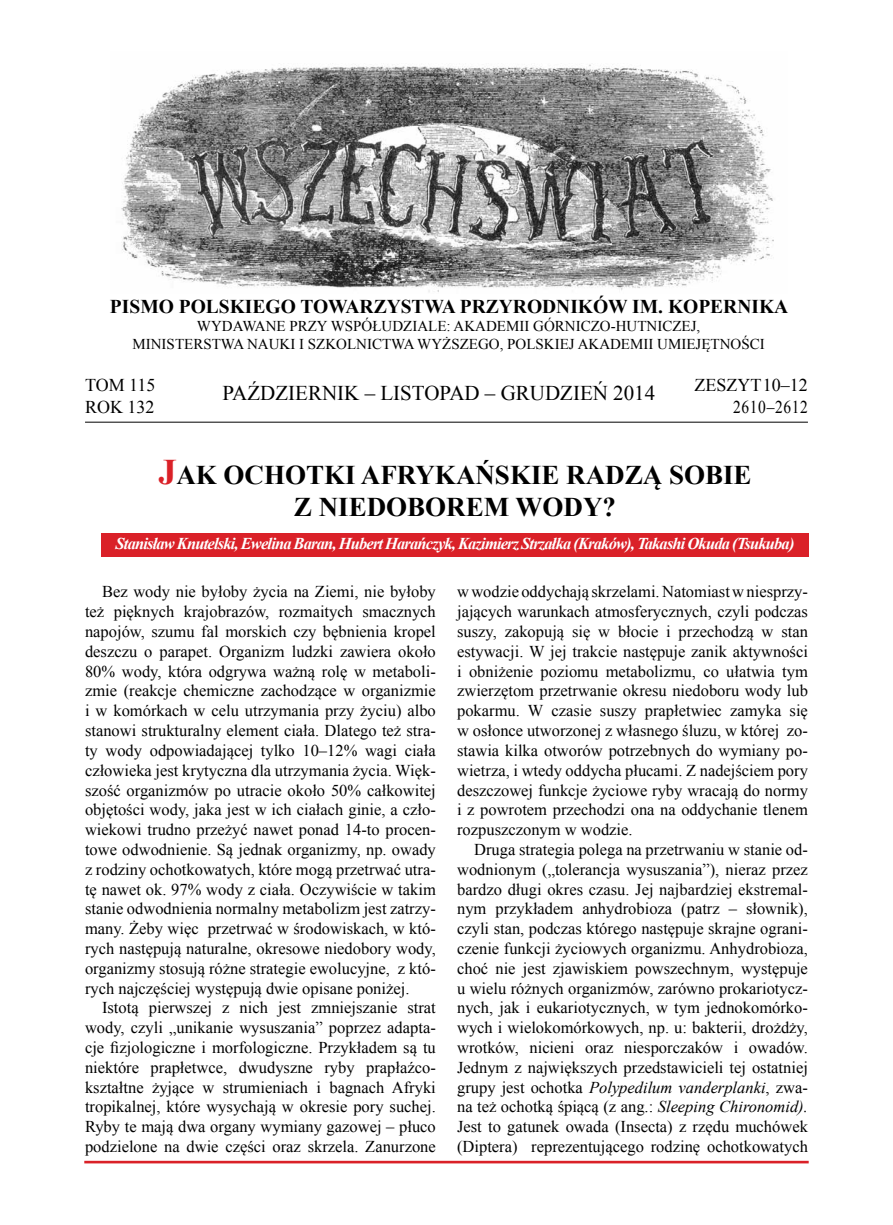
<style>
.page{position:relative;width:893px;height:1225px;background:#fff}
.page>*{position:absolute;margin:0;border:0;box-sizing:border-box;transform-origin:0 0}
.t1{font:700 27px/32.4px "Times New Roman";color:#000;text-align:center}
.t2{font:21px "Times New Roman";color:#000}
.t3{font:700 19.5px "Times New Roman";color:#000}
.t4{font:18px "Times New Roman";color:#000}
.t5{font:18px "Times New Roman";letter-spacing:.04em;color:#000;scale:.86 1}
.t6{font:16.5px/19.8px "Times New Roman";color:#000;text-align:justify}
.t7{font:italic 700 16.5px "Times New Roman";letter-spacing:-.05em;color:#fff}
.t8{font:15px/18px "Times New Roman";color:#000;text-align:center}
.s1{font-size:36px;color:#da2128}
.s2{font-style:italic}
</style>
<div class="page">
<img style="left:121px;top:63px;width:653px;height:229px">
<hr style="left:85px;top:422px;width:723px;height:1px;background:#000">
<div style="left:84px;top:1160px;width:725px;height:3px;border:2px solid #da2128"></div>
<div style="left:101px;top:533px;width:708px;height:23px;background:#da2128"></div>
<p class="t3" style="left:110px;top:293px;width:680px">PISMO POLSKIEGO TOWARZYSTWA PRZYRODNIKÓW IM. KOPERNIKA</p>
<p class="t8" style="left:132px;top:316px;width:634px">WYDAWANE PRZY WSPÓŁUDZIALE: AKADEMII GÓRNICZO-HUTNICZEJ,<br>MINISTERSTWA NAUKI I SZKOLNICTWA WYŻSZEGO, POLSKIEJ AKADEMII UMIEJĘTNOŚCI</p>
<p class="t4" style="left:85px;top:373px;width:72px">TOM 115</p>
<p class="t4" style="left:694px;top:373px;width:115px">ZESZYT 10–12</p>
<p class="t4" style="left:85px;top:394px;width:71px">ROK 132</p>
<p class="t5" style="left:733px;top:394px;width:89px">2610–2612</p>
<p class="t2" style="left:223px;top:379px;width:434px">PAŹDZIERNIK – LISTOPAD – GRUDZIEŃ 2014</p>
<h1 class="t1" style="left:158px;top:458px;width:595px"><span class="s1">J</span>AK OCHOTKI AFRYKAŃSKIE RADZĄ SOBIE<br>Z NIEDOBOREM WODY?</h1>
<p class="t7" style="left:116px;top:532px;width:680px">Stanisław Knutelski, Ewelina Baran, Hubert Harańczyk, Kazimierz Strzałka (Kraków), Takashi Okuda (Tsukuba)</p>
<p class="t6" style="left:85px;top:582px;width:352px;text-indent:17px">Bez wody nie byłoby życia na Ziemi, nie byłoby też pięknych krajobrazów, rozmaitych smacznych napojów, szumu fal morskich czy bębnienia kropel deszczu o parapet. Organizm ludzki zawiera około 80% wody, która odgrywa ważną rolę w metaboli&shy;zmie (reakcje chemiczne zachodzące w organizmie i w komórkach w celu utrzymania przy życiu) albo stanowi strukturalny element ciała. Dlatego też stra&shy;ty wody odpowiadającej tylko 10–12% wagi ciała człowieka jest krytyczna dla utrzymania życia. Więk&shy;szość organizmów po utracie około 50% całkowitej objętości wody, jaka jest w ich ciałach ginie, a czło&shy;wiekowi trudno przeżyć nawet ponad 14-to procen&shy;towe odwodnienie. Są jednak organizmy, np. owady z rodziny ochotkowatych, które mogą przetrwać utra&shy;tę nawet ok. 97% wody z ciała. Oczywiście w takim stanie odwodnienia normalny metabolizm jest zatrzy&shy;many. Żeby więc przetrwać w środowiskach, w któ&shy;rych następują naturalne, okresowe niedobory wody, organizmy stosują różne strategie ewolucyjne, z któ&shy;rych najczęściej występują dwie opisane poniżej.</p>
<p class="t6" style="left:85px;top:997px;width:352px;text-indent:17px">Istotą pierwszej z nich jest zmniejszanie strat wody, czyli „unikanie wysuszania” poprzez adapta&shy;cje fizjologiczne i morfologiczne. Przykładem są tu niektóre prapłetwce, dwudyszne ryby prapłaźco&shy;kształtne żyjące w strumieniach i bagnach Afryki tropikalnej, które wysychają w okresie pory suchej.<br>Ryby te mają dwa organy wymiany gazowej – płuco podzielone na dwie części oraz skrzela. Zanurzone</p>
<p class="t6" style="left:457px;top:582px;width:352px">w wodzie oddychają skrzelami. Natomiast w niesprzy&shy;jających warunkach atmosferycznych, czyli podczas suszy, zakopują się w błocie i przechodzą w stan estywacji. W jej trakcie następuje zanik aktywności i obniżenie poziomu metabolizmu, co ułatwia tym zwierzętom przetrwanie okresu niedoboru wody lub pokarmu. W czasie suszy prapłetwiec zamyka się w osłonce utworzonej z własnego śluzu, w której zo&shy;stawia kilka otworów potrzebnych do wymiany po&shy;wietrza, i wtedy oddycha płucami. Z nadejściem pory deszczowej funkcje życiowe ryby wracają do normy i z powrotem przechodzi ona na oddychanie tlenem rozpuszczonym w wodzie.</p>
<p class="t6" style="left:457px;top:839px;width:352px;text-indent:17px">Druga strategia polega na przetrwaniu w stanie od&shy;wodnionym („tolerancja wysuszania”), nieraz przez bardzo długi okres czasu. Jej najbardziej ekstremal&shy;nym przykładem anhydrobioza (patrz – słownik), czyli stan, podczas którego następuje skrajne ograni&shy;czenie funkcji życiowych organizmu. Anhydrobioza, choć nie jest zjawiskiem powszechnym, występuje u wielu różnych organizmów, zarówno prokariotycz&shy;nych, jak i eukariotycznych, w tym jednokomórko&shy;wych i wielokomórkowych, np. u: bakterii, drożdży, wrotków, nicieni oraz niesporczaków i owadów.<br>Jednym z największych przedstawicieli tej ostatniej grupy jest ochotka <span class="s2">Polypedilum vanderplanki</span>, zwa&shy;na też ochotką śpiącą (z ang.: <span class="s2">Sleeping Chironomid).<br></span>Jest to gatunek owada (Insecta) z rzędu muchówek (Diptera) reprezentującego rodzinę ochotkowatych</p>
</div>
